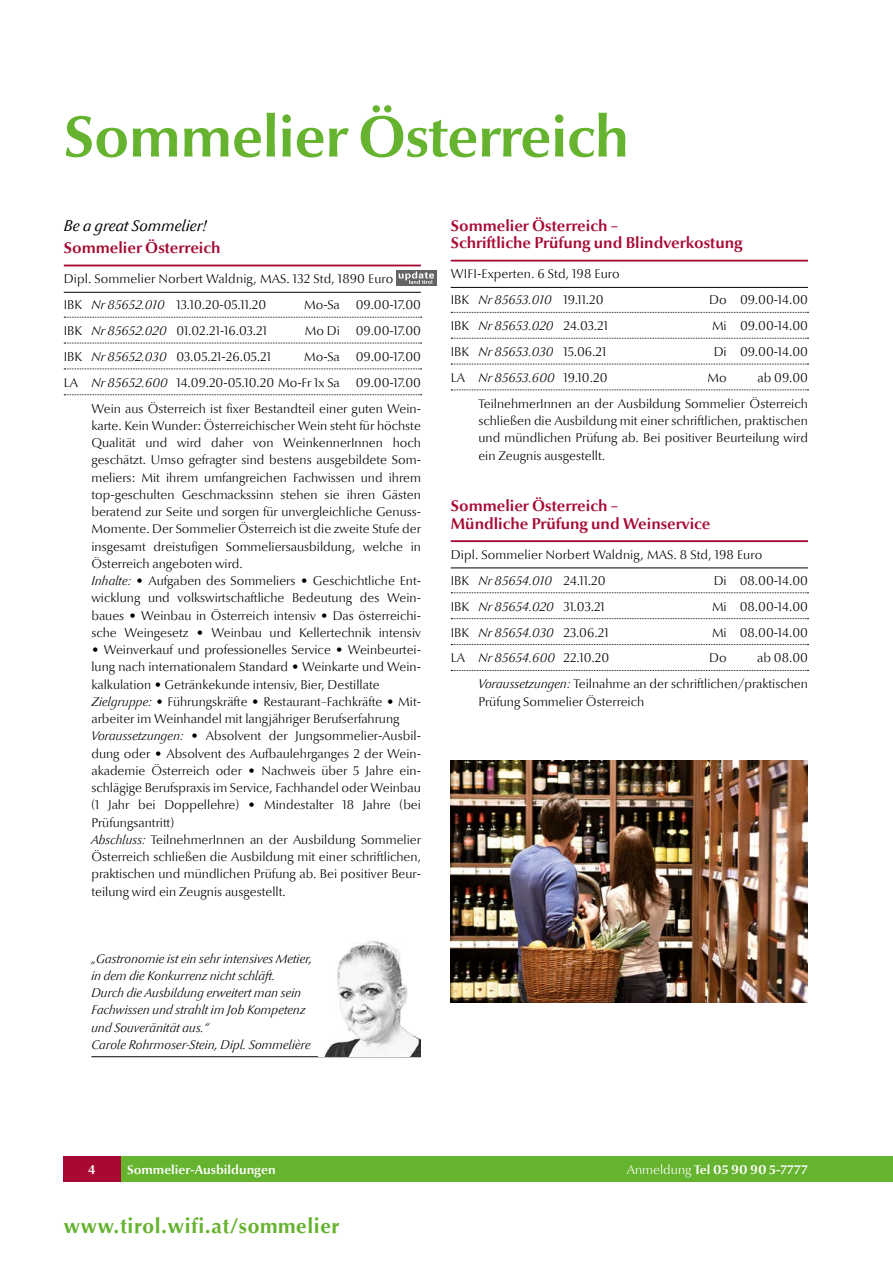
<style>
.page{position:relative;width:893px;height:1263px;background:#fff}
.page>*{position:absolute;margin:0;border:0;box-sizing:border-box;transform-origin:0 0}
.Artikel_Überschrift{font:700 58.5px "Optima Nova LT";letter-spacing:-.015em;color:#65b32e}
.t1{font:700 21px "Optima";letter-spacing:.03em;color:#65b32e}
.titelabstandvor{font:700 15.75px/17.2px "Optima Nova LT";color:#a70932}
.titel{font:700 15.75px "Optima Nova LT";color:#a70932}
.utitel{font:italic 15.75px "Optima Nova LT";color:#000}
.inhalt{font:300 12.75px/17.2px "Optima Nova LT";color:#000;text-align:justify}
.ortvanrtermine{font:300 12.75px "Optima Nova LT";color:#000}
.Zitat_Inhalt{font:italic 300 12.75px/17.2px "Optima Nova LT";color:#000}
.trainerlepreis{font:300 12.75px "Optima Nova LT";letter-spacing:.01em;color:#000}
.ortvanrtermine_ohnea{font:300 12.75px "Optima Nova LT";color:#000}
.t2{font:700 12.75px "Optima Nova LT";color:#fff}
.ortvanrtermine-2{font:italic 300 12.75px "Optima Nova LT";color:#000}
.s1{font-style:italic}
.s2{font-style:normal}
.s3{font-weight:300}
</style>
<div class="page">
<div style="left:121px;top:1156px;width:772px;height:26px;background:#65b32e"></div>
<div style="left:64px;top:1156px;width:57px;height:26px;background:#a70932"></div>
<hr style="left:64px;top:265px;width:357px;height:1px;background:#a70932">
<hr style="left:64px;top:292px;width:357px;height:1px;background:#000">
<svg style="left:64px;top:317px;width:358px;height:1px"></svg>
<svg style="left:64px;top:343px;width:358px;height:1px"></svg>
<svg style="left:64px;top:369px;width:358px;height:1px"></svg>
<svg style="left:64px;top:394px;width:358px;height:1px"></svg>
<div style="left:396px;top:270px;width:40px;height:16px;background:#646363"></div>
<svg style="left:399px;top:271px;width:35px;height:13px"></svg>
<hr style="left:451px;top:260px;width:357px;height:2px;background:#a70932">
<hr style="left:451px;top:287px;width:357px;height:1px;background:#000">
<svg style="left:451px;top:312px;width:357px;height:1px"></svg>
<svg style="left:451px;top:338px;width:357px;height:1px"></svg>
<svg style="left:451px;top:364px;width:357px;height:1px"></svg>
<svg style="left:451px;top:390px;width:357px;height:1px"></svg>
<hr style="left:451px;top:540px;width:357px;height:2px;background:#a70932">
<hr style="left:451px;top:567px;width:357px;height:1px;background:#000">
<svg style="left:451px;top:592px;width:357px;height:1px"></svg>
<svg style="left:451px;top:618px;width:357px;height:1px"></svg>
<svg style="left:451px;top:644px;width:357px;height:1px"></svg>
<svg style="left:451px;top:670px;width:357px;height:1px"></svg>
<img style="left:451px;top:761px;width:357px;height:241px">
<hr style="left:91px;top:1056px;width:228px;height:1px;background:#000">
<hr style="left:319px;top:1056px;width:102px;height:1px;background:#000">
<img style="left:324px;top:940px;width:97px;height:116px">
<p class="Artikel_Überschrift" style="left:64px;top:103px;width:567px">Sommelier Österreich</p>
<p class="utitel" style="left:64px;top:216px;width:145px">Be a great Sommelier!</p>
<p class="titel" style="left:64px;top:238px;width:158px">Sommelier Österreich</p>
<p class="trainerlepreis" style="left:64px;top:271px;width:331px">Dipl. Sommelier Norbert Waldnig, MAS. 132 Std, 1890 Euro</p>
<p class="ortvanrtermine" style="left:64px;top:297px;width:204px">IBK <span class="s1">Nr 85652.010</span> 13.10.20-05.11.20</p>
<p class="ortvanrtermine" style="left:304px;top:297px;width:37px">Mo-Sa</p>
<p class="ortvanrtermine" style="left:356px;top:297px;width:67px">09.00-17.00</p>
<p class="ortvanrtermine" style="left:64px;top:323px;width:205px">IBK <span class="s1">Nr 85652.020</span> 01.02.21-16.03.21</p>
<p class="ortvanrtermine" style="left:305px;top:323px;width:37px">Mo Di</p>
<p class="ortvanrtermine" style="left:356px;top:323px;width:67px">09.00-17.00</p>
<p class="ortvanrtermine" style="left:64px;top:349px;width:209px">IBK <span class="s1">Nr 85652.030</span> 03.05.21-26.05.21</p>
<p class="ortvanrtermine" style="left:304px;top:349px;width:37px">Mo-Sa</p>
<p class="ortvanrtermine" style="left:356px;top:349px;width:67px">09.00-17.00</p>
<p class="ortvanrtermine_ohnea" style="left:64px;top:375px;width:278px">LA <span class="s1">Nr 85652.600</span> 14.09.20-05.10.20 Mo-Fr 1x Sa</p>
<p class="ortvanrtermine_ohnea" style="left:356px;top:375px;width:67px">09.00-17.00</p>
<p class="inhalt" style="left:91px;top:400px;width:331px">Wein aus Österreich ist fixer Bestandteil einer guten Wein&shy;karte. Kein Wunder: Österreichischer Wein steht für höchste Qualität und wird daher von WeinkennerInnen hoch geschätzt. Umso gefragter sind bestens ausgebildete Som&shy;meliers: Mit ihrem umfangreichen Fachwissen und ihrem top-geschulten Geschmackssinn stehen sie ihren Gästen beratend zur Seite und sorgen für unvergleichliche Genuss-Momente. Der Sommelier Österreich ist die zweite Stufe der insgesamt dreistufigen Sommeliersausbildung, welche in Österreich angeboten wird.</p>
<p class="inhalt" style="left:91px;top:572px;width:331px"><span class="s1">Inhalte:</span> • Aufgaben des Sommeliers • Geschichtliche Ent&shy;wicklung und volkswirtschaftliche Bedeutung des Wein&shy;baues • Weinbau in Österreich intensiv • Das österreichi&shy;sche Weingesetz • Weinbau und Kellertechnik intensiv</p>
<p class="inhalt" style="left:91px;top:641px;width:331px">• Weinverkauf und professionelles Service • Weinbeurtei&shy;lung nach internationalem Standard • Weinkarte und Wein&shy;kalkulation • Getränkekunde intensiv, Bier, Destillate</p>
<p class="inhalt" style="left:91px;top:693px;width:331px"><span class="s1">Zielgruppe:</span> • Führungskräfte • Restaurant–Fachkräfte • Mit&shy;arbeiter im Weinhandel mit langjähriger Berufserfahrung</p>
<p class="inhalt" style="left:91px;top:728px;width:331px"><span class="s1">Voraussetzungen:</span> • Absolvent der Jungsommelier-Ausbil&shy;dung oder • Absolvent des Aufbaulehrganges 2 der Wein&shy;akademie Österreich oder • Nachweis über 5 Jahre ein&shy;schlägige Berufspraxis im Service, Fachhandel oder Weinbau (1 Jahr bei Doppellehre) • Mindestalter 18 Jahre (bei Prüfungsantritt)</p>
<p class="inhalt" style="left:91px;top:831px;width:331px"><span class="s1">Abschluss:</span> TeilnehmerInnen an der Ausbildung Sommelier Österreich schließen die Ausbildung mit einer schriftlichen, praktischen und mündlichen Prüfung ab. Bei positiver Beur&shy;teilung wird ein Zeugnis ausgestellt.</p>
<p class="Zitat_Inhalt" style="left:91px;top:950px;width:223px">„Gastronomie ist ein sehr intensives Metier, in dem die Konkurrenz nicht schläft.<br>Durch die Ausbildung erweitert man sein Fachwissen und strahlt im Job Kompetenz und Souveränität aus.“</p>
<p class="Zitat_Inhalt" style="left:91px;top:1036px;width:221px">Carole Rohrmoser-Stein, Dipl. Sommelière</p>
<p class="titelabstandvor" style="left:451px;top:217px;width:293px">Sommelier Österreich –<br>Schriftliche Prüfung und Blindverkostung</p>
<p class="trainerlepreis" style="left:451px;top:267px;width:171px">WIFI-Experten. 6 Std, 198 Euro</p>
<p class="ortvanrtermine" style="left:451px;top:293px;width:154px">IBK <span class="s1">Nr 85653.010</span> 19.11.20</p>
<p class="ortvanrtermine" style="left:709px;top:293px;width:100px">Do 09.00-14.00</p>
<p class="ortvanrtermine" style="left:451px;top:318px;width:159px">IBK <span class="s1">Nr 85653.020</span> 24.03.21</p>
<p class="ortvanrtermine" style="left:712px;top:318px;width:97px">Mi 09.00-14.00</p>
<p class="ortvanrtermine" style="left:451px;top:344px;width:157px">IBK <span class="s1">Nr 85653.030</span> 15.06.21</p>
<p class="ortvanrtermine" style="left:714px;top:344px;width:96px">Di 09.00-14.00</p>
<p class="ortvanrtermine-2" style="left:451px;top:370px;width:158px"><span class="s2">LA</span> Nr 85653.600 <span class="s2">19.10.20</span></p>
<p class="ortvanrtermine" style="left:707px;top:370px;width:21px">Mo</p>
<p class="ortvanrtermine" style="left:757px;top:370px;width:52px">ab 09.00</p>
<p class="inhalt" style="left:478px;top:395px;width:331px">TeilnehmerInnen an der Ausbildung Sommelier Österreich schließen die Ausbildung mit einer schriftlichen, praktischen und mündlichen Prüfung ab. Bei positiver Beurteilung wird ein Zeugnis ausgestellt.</p>
<p class="titelabstandvor" style="left:451px;top:498px;width:261px">Sommelier Österreich –<br>Mündliche Prüfung und Weinservice</p>
<p class="trainerlepreis" style="left:451px;top:547px;width:313px">Dipl. Sommelier Norbert Waldnig, MAS. 8 Std, 198 Euro</p>
<p class="ortvanrtermine" style="left:451px;top:573px;width:156px">IBK <span class="s1">Nr 85654.010</span> 24.11.20</p>
<p class="ortvanrtermine" style="left:714px;top:573px;width:96px">Di 08.00-14.00</p>
<p class="ortvanrtermine" style="left:451px;top:599px;width:156px">IBK <span class="s1">Nr 85654.020</span> 31.03.21</p>
<p class="ortvanrtermine" style="left:712px;top:599px;width:97px">Mi 08.00-14.00</p>
<p class="ortvanrtermine" style="left:451px;top:625px;width:159px">IBK <span class="s1">Nr 85654.030</span> 23.06.21</p>
<p class="ortvanrtermine" style="left:712px;top:625px;width:97px">Mi 08.00-14.00</p>
<p class="ortvanrtermine-2" style="left:451px;top:651px;width:160px"><span class="s2">LA</span> Nr 85654.600 <span class="s2">22.10.20</span></p>
<p class="ortvanrtermine" style="left:709px;top:651px;width:19px">Do</p>
<p class="ortvanrtermine" style="left:757px;top:651px;width:52px">ab 08.00</p>
<p class="inhalt" style="left:478px;top:676px;width:331px"><span class="s1">Voraussetzungen:</span> Teilnahme an der schriftlichen/praktischen<br>Prüfung Sommelier Österreich</p>
<p class="t2" style="left:127px;top:1162px;width:150px">Sommelier-Ausbildungen</p>
<p class="t2" style="left:627px;top:1163px;width:183px"><span class="s3">Anmeldung</span> Tel 05 90 90 5-7777</p>
<h2 class="t1" style="left:64px;top:1213px;width:277px">www.tirol.wifi.at/sommelier</h2>
<p class="t2" style="left:88px;top:1162px;width:9px">4</p>
</div>
